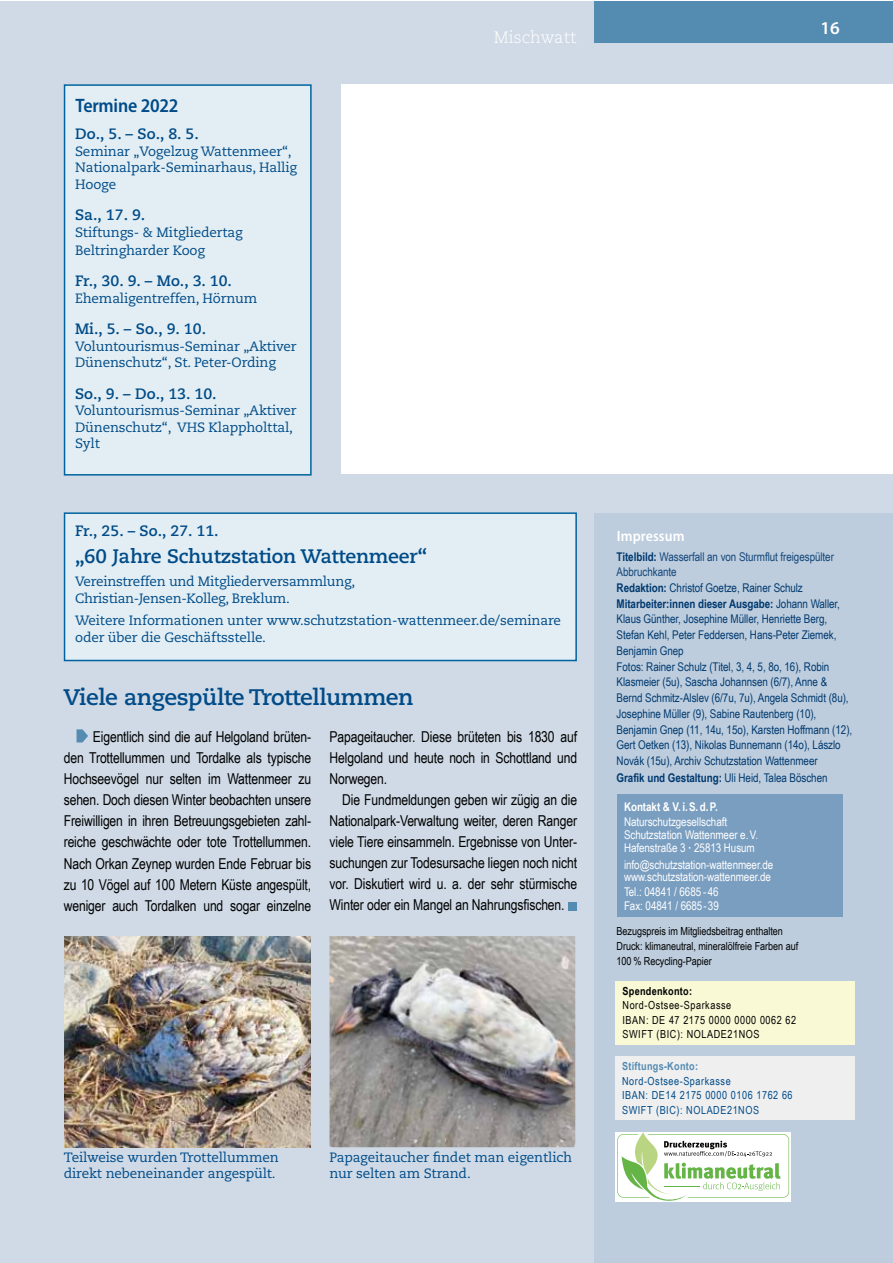
<style>
.page{position:relative;width:893px;height:1263px;background:#fff}
.page>*{position:absolute;margin:0;border:0;box-sizing:border-box;transform-origin:0 0}
.t1{font:700 22.5px "Caecilia";letter-spacing:-.02em;color:#004b88}
.t2{font:700 19.5px "Caecilia";letter-spacing:-.01em;color:#004b88}
.t3{font:600 semi-condensed 19.5px "Myriad Pro";letter-spacing:-.01em;color:#004b88}
.t4{font:600 18px "Myriad Pro";color:#fff}
.t5{font:300 16.5px "Caecilia";color:#fff}
.t6{font:15px/21px "Arial Narrow";letter-spacing:-.01em;color:#000;text-align:justify}
.t7{font:700 15px "Caecilia";color:#004b88}
.t8{font:600 semi-condensed 15px "Myriad Pro";letter-spacing:.005em;color:#fff}
.t9{font:13.5px/16.5px "Caecilia";letter-spacing:-.01em;color:#004b88}
.t10{font:12px/15.8px "Arial Narrow";letter-spacing:-.005em;color:#00396f}
.t11{font:12px/13.2px "Arial Narrow";letter-spacing:-.005em;color:#fff}
.t12{font:700 12px "Arial Narrow";letter-spacing:-.005em;color:#fff}
.t13{font:11.1px/15px "Arial Narrow";letter-spacing:-.005em;color:#000}
.t14{font:11.1px/14.4px "Arial Narrow";letter-spacing:.05em;color:#000}
.t15{font:11.1px/14.4px "Arial Narrow";letter-spacing:.05em;color:#004b88}
.t16{font:700 11.1px "Arial Narrow";letter-spacing:.025em;color:#548bb1}
.t17{font:700 11.1px "Arial Narrow";letter-spacing:.025em;color:#000}
.s1{font-weight:700}
.s2{color:#124579}
</style>
<div class="page">
<div style="left:0;top:1px;width:892px;height:1262px;background:#cfdae6"></div>
<div style="left:342px;top:84px;width:550px;height:390px;background:#fff"></div>
<svg style="left:77px;top:729px;width:11px;height:13px"></svg>
<img style="left:65px;top:936px;width:245px;height:211px">
<img style="left:330px;top:936px;width:245px;height:211px">
<div style="left:568px;top:902px;width:9px;height:8px;background:#548bb1"></div>
<div style="left:594px;top:514px;width:298px;height:749px;background:#bdcddd"></div>
<div style="left:615px;top:981px;width:240px;height:63px;background:#faf9d5"></div>
<div style="left:615px;top:1056px;width:240px;height:64px;background:#efeff0"></div>
<div style="left:64px;top:84px;width:248px;height:392px;background:#e2eef3;border:2px solid #0063a0"></div>
<div style="left:64px;top:512px;width:513px;height:149px;background:#e2eef3;border:2px solid #0063a0"></div>
<div style="left:617px;top:795px;width:225px;height:122px;background:#7a9ec0"></div>
<svg style="left:615px;top:1132px;width:176px;height:69px"></svg>
<svg style="left:617px;top:1132px;width:172px;height:69px;background:#deebd6"></svg>
<div style="left:595px;top:1px;width:297px;height:42px;background:#548bb1"></div>
<h2 class="t3" style="left:76px;top:93px;width:104px">Termine 2022</h2>
<p class="t7" style="left:75px;top:125px;width:125px">Do., 5. – So., 8. 5.</p>
<p class="t9" style="left:75px;top:143px;width:223px">Seminar „Vogelzug Wattenmeer“,<br>Nationalpark-Seminarhaus, Hallig<br>Hooge</p>
<p class="t7" style="left:75px;top:206px;width:72px">Sa., 17. 9.</p>
<p class="t9" style="left:75px;top:223px;width:169px;line-height:18px">Stiftungs- &amp; Mitgliedertag<br>Beltringharder Koog</p>
<p class="t7" style="left:75px;top:272px;width:158px">Fr., 30. 9. – Mo., 3. 10.</p>
<p class="t9" style="left:75px;top:290px;width:184px">Ehemaligentreffen, Hörnum</p>
<p class="t7" style="left:75px;top:320px;width:133px">Mi., 5. – So., 9. 10.</p>
<p class="t9" style="left:75px;top:338px;width:223px">Voluntourismus-Seminar „Aktiver<br>Dünenschutz“, St. Peter-Ording</p>
<p class="t7" style="left:75px;top:385px;width:143px">So., 9. – Do., 13. 10.</p>
<p class="t9" style="left:75px;top:402px;width:223px">Voluntourismus-Seminar „Aktiver<br>Dünenschutz“, VHS Klappholttal,<br>Sylt</p>
<p class="t5" style="left:494px;top:28px;width:84px">Mischwatt</p>
<p class="t7" style="left:75px;top:522px;width:145px">Fr., 25. – So., 27. 11.</p>
<h2 class="t2" style="left:75px;top:545px;width:353px">„60 Jahre Schutzstation Wattenmeer“</h2>
<p class="t9" style="left:75px;top:574px;width:281px">Vereinstreffen und Mitgliederversammlung,<br>Christian-Jensen-Kolleg, Breklum.</p>
<p class="t9" style="left:75px;top:613px;width:487px">Weitere Informationen unter www.schutzstation-wattenmeer.de/seminare oder über die Geschäftsstelle.</p>
<h1 class="t1" style="left:64px;top:683px;width:351px">Viele angespülte Trottellummen</h1>
<p class="t6" style="left:330px;top:726px;width:249px">Papageitaucher. Diese brüteten bis 1830 auf Helgoland und heute noch in Schottland und Norwegen.</p>
<p class="t6" style="left:330px;top:789px;width:249px;text-indent:13px">Die Fundmeldungen geben wir zügig an die Nationalpark-Verwaltung weiter, deren Ranger viele Tiere einsammeln. Ergebnisse von Unter&shy;suchungen zur Todesursache liegen noch nicht vor. Diskutiert wird u. a. der sehr stürmische Winter oder ein Mangel an Nahrungsfischen.</p>
<p class="t6" style="left:64px;top:726px;width:249px;text-indent:29px">Eigentlich sind die auf Helgoland brüten&shy;den Trottellummen und Tordalke als typische Hochseevögel nur selten im Wattenmeer zu sehen. Doch diesen Winter beobachten unsere Freiwilligen in ihren Betreuungsgebieten zahl&shy;reiche geschwächte oder tote Trottellummen.<br>Nach Orkan Zeynep wurden Ende Februar bis zu 10 Vögel auf 100 Metern Küste angespült, weniger auch Tordalken und sogar einzelne</p>
<p class="t9" style="left:64px;top:1149px;width:217px">Teilweise wurden Trottellummen direkt nebeneinander angespült.</p>
<p class="t9" style="left:330px;top:1149px;width:244px">Papageitaucher findet man eigentlich nur selten am Strand.</p>
<p class="t4" style="left:820px;top:16px;width:21px">16</p>
<p class="t8" style="left:617px;top:526px;width:69px">Impressum</p>
<p class="t10" style="left:617px;top:549px;width:237px"><span class="s1">titelbild:</span> <span class="s2">Wasserfall an von Sturmflut freigespülter Abbruchkante<br></span><span class="s1">Redaktion:</span> Christof Goetze, Rainer Schulz <span class="s1">Mitarbeiter:innen dieser ausgabe:</span> Johann Waller, Klaus Günther, Josephine Müller, Henriette Berg, Stefan Kehl, Peter Feddersen, Hans-Peter Ziemek, Benjamin Gnep<br>Fotos: Rainer Schulz (Titel, 3, 4, 5, 8o, 16), Robin Klasmeier (5u), Sascha Johannsen (6/7), Anne &amp; Bernd Schmitz-Alslev (6/7u, 7u), Angela Schmidt (8u), Josephine Müller (9), Sabine Rautenberg (10), Benjamin Gnep (11, 14u, 15o), Karsten Hoffmann (12), Gert Oetken (13), Nikolas Bunnemann (14o), Lászlo Novák (15u), Archiv Schutzstation Wattenmeer<br><span class="s1">Grafik und Gestaltung:</span> Uli Heid, Talea Böschen</p>
<p class="t12" style="left:624px;top:799px;width:95px">Kontakt &amp; V. i.S.d.P.</p>
<p class="t11" style="left:624px;top:815px;width:136px">Naturschutzgesellschaft<br>Schutzstation Wattenmeer e.V.<br>Hafenstraße 3 <span class="s1">·</span> 25813 Husum</p>
<p class="t11" style="left:624px;top:858px;width:151px;line-height:12px">info@schutzstation-wattenmeer.de www.schutzstation-wattenmeer.de</p>
<p class="t11" style="left:624px;top:885px;width:96px">Tel.: 04841 / 6685 - 46<br>Fax: 04841 / 6685-39</p>
<p class="t13" style="left:617px;top:924px;width:183px">Bezugspreis im Mitgliedsbeitrag enthalten<br>Druck: klimaneutral, mineralölfreie Farben auf<br>100 % Recycling-Papier</p>
<p class="t17" style="left:622px;top:985px;width:71px">Spendenkonto:</p>
<p class="t14" style="left:622px;top:998px;width:175px">Nord-Ostsee-Sparkasse<br>IBAN: DE 47 2175 0000 0000 0062 62<br>SWIFT (BIC): NOLADE21NOS</p>
<p class="t16" style="left:622px;top:1060px;width:77px">Stiftungs-Konto:</p>
<p class="t15" style="left:622px;top:1074px;width:172px">Nord-Ostsee-Sparkasse<br>IBAN: DE14 2175 0000 0106 1762 66<br>SWIFT (BIC): NOLADE21NOS</p>
</div>
